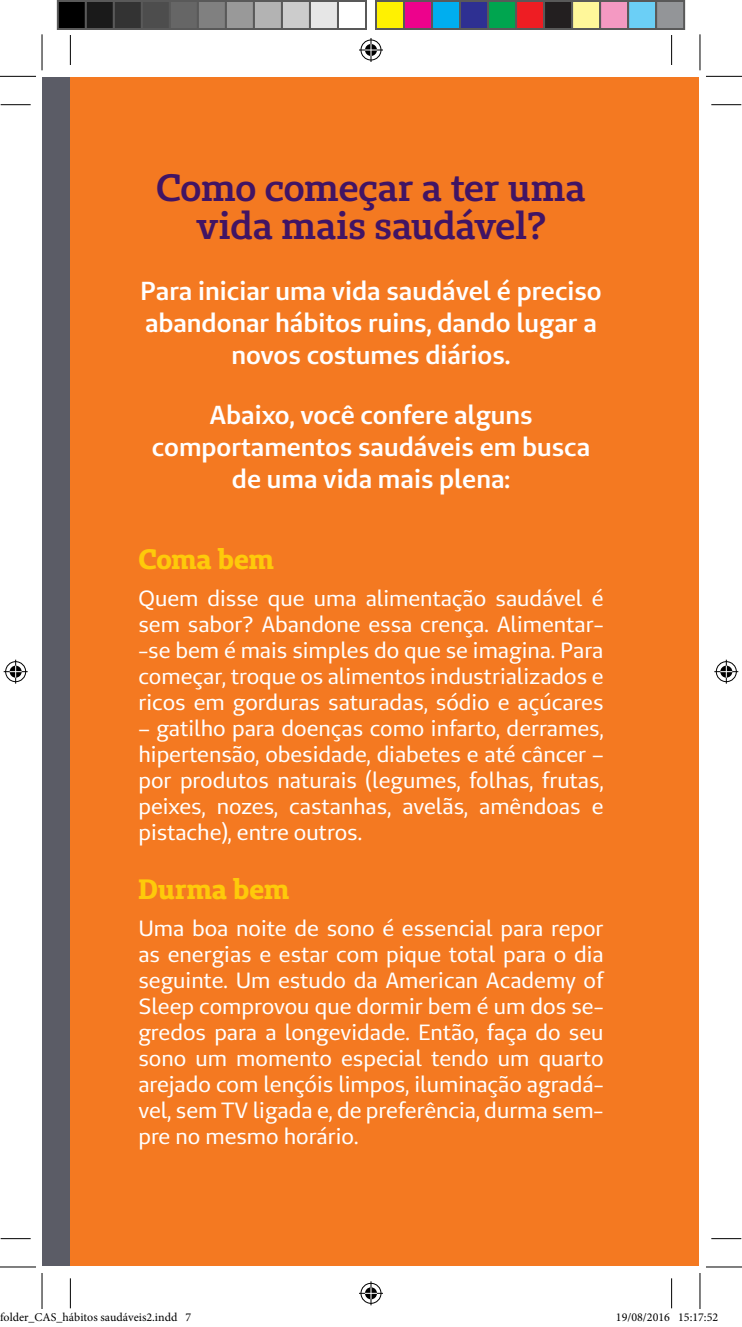
<style>
.page{position:relative;width:742px;height:1327px;background:#fff}
.page>*{position:absolute;margin:0;border:0;box-sizing:border-box;transform-origin:0 0}
.t1{font:600 38px/38px "Unimed Slab";letter-spacing:-.005em;color:#411464;text-align:center}
.t2{font:700 28px "Unimed Slab";letter-spacing:-.005em;color:#feca0a}
.t3{font:600 26px/32px "Unimed Sans";color:#fff;text-align:center}
.t4{font:22px/26px "Unimed Sans";color:#fff;text-align:justify}
.t5{font:12px "Minion Pro";color:#000}
</style>
<div class="page">
<div style="left:42px;top:77px;width:28px;height:1189px;background:#5b5c66"></div>
<div style="left:70px;top:77px;width:629px;height:1189px;background:#f47921"></div>
<hr style="left:1px;top:104px;width:30px;height:1px;background:#000">
<hr style="left:711px;top:104px;width:30px;height:1px;background:#000">
<hr style="left:1px;top:1238px;width:30px;height:1px;background:#000">
<hr style="left:711px;top:1238px;width:30px;height:1px;background:#000">
<hr style="left:70px;top:35px;width:1px;height:30px;background:#000">
<hr style="left:70px;top:1278px;width:1px;height:30px;background:#000">
<hr style="left:671px;top:35px;width:1px;height:30px;background:#000">
<hr style="left:671px;top:1278px;width:1px;height:30px;background:#000">
<hr style="left:0;top:76px;width:36px;height:1px;background:#000">
<hr style="left:706px;top:76px;width:36px;height:1px;background:#000">
<hr style="left:0;top:1267px;width:36px;height:1px;background:#000">
<hr style="left:706px;top:1267px;width:36px;height:1px;background:#000">
<hr style="left:42px;top:34px;width:1px;height:36px;background:#000">
<hr style="left:42px;top:1273px;width:1px;height:36px;background:#000">
<hr style="left:699px;top:34px;width:1px;height:36px;background:#000">
<hr style="left:699px;top:1273px;width:1px;height:36px;background:#000">
<svg style="left:359px;top:38px;width:24px;height:24px"></svg>
<svg style="left:359px;top:1281px;width:24px;height:24px"></svg>
<svg style="left:4px;top:660px;width:24px;height:24px"></svg>
<svg style="left:714px;top:660px;width:24px;height:24px"></svg>
<div style="left:58px;top:1px;width:28px;height:28px;background:#000"></div>
<div style="left:57px;top:0;width:30px;height:30px;border:2px solid #595959"></div>
<div style="left:86px;top:1px;width:28px;height:28px;background:#1a1a1a"></div>
<div style="left:85px;top:0;width:30px;height:30px;border:2px solid #595959"></div>
<div style="left:114px;top:1px;width:28px;height:28px;background:#333"></div>
<div style="left:113px;top:0;width:30px;height:30px;border:2px solid #595959"></div>
<div style="left:142px;top:1px;width:28px;height:28px;background:#4d4d4d"></div>
<div style="left:141px;top:0;width:30px;height:30px;border:2px solid #595959"></div>
<div style="left:170px;top:1px;width:28px;height:28px;background:#666"></div>
<div style="left:169px;top:0;width:30px;height:30px;border:2px solid #595959"></div>
<div style="left:198px;top:1px;width:28px;height:28px;background:#808080"></div>
<div style="left:197px;top:0;width:30px;height:30px;border:2px solid #595959"></div>
<div style="left:226px;top:1px;width:28px;height:28px;background:#999"></div>
<div style="left:225px;top:0;width:30px;height:30px;border:2px solid #595959"></div>
<div style="left:254px;top:1px;width:28px;height:28px;background:#b3b3b3"></div>
<div style="left:253px;top:0;width:30px;height:30px;border:2px solid #595959"></div>
<div style="left:282px;top:1px;width:28px;height:28px;background:#ccc"></div>
<div style="left:281px;top:0;width:30px;height:30px;border:2px solid #595959"></div>
<div style="left:310px;top:1px;width:28px;height:28px;background:#e6e6e6"></div>
<div style="left:309px;top:0;width:30px;height:30px;border:2px solid #595959"></div>
<div style="left:337px;top:0;width:30px;height:30px;border:2px solid #595959"></div>
<div style="left:376px;top:1px;width:28px;height:28px;background:#fff101"></div>
<div style="left:375px;top:0;width:30px;height:30px;border:2px solid #595959"></div>
<div style="left:404px;top:1px;width:28px;height:28px;background:#ed028c"></div>
<div style="left:403px;top:0;width:30px;height:30px;border:2px solid #595959"></div>
<div style="left:432px;top:1px;width:28px;height:28px;background:#00aeef"></div>
<div style="left:431px;top:0;width:30px;height:30px;border:2px solid #595959"></div>
<div style="left:460px;top:1px;width:28px;height:28px;background:#2e3092"></div>
<div style="left:459px;top:0;width:30px;height:30px;border:2px solid #595959"></div>
<div style="left:488px;top:1px;width:28px;height:28px;background:#00a54f"></div>
<div style="left:487px;top:0;width:30px;height:30px;border:2px solid #595959"></div>
<div style="left:516px;top:1px;width:28px;height:28px;background:#ee1d23"></div>
<div style="left:515px;top:0;width:30px;height:30px;border:2px solid #595959"></div>
<div style="left:544px;top:1px;width:28px;height:28px;background:#231f20"></div>
<div style="left:543px;top:0;width:30px;height:30px;border:2px solid #595959"></div>
<div style="left:572px;top:1px;width:28px;height:28px;background:#fff79a"></div>
<div style="left:571px;top:0;width:30px;height:30px;border:2px solid #595959"></div>
<div style="left:600px;top:1px;width:28px;height:28px;background:#f499c2"></div>
<div style="left:599px;top:0;width:30px;height:30px;border:2px solid #595959"></div>
<div style="left:628px;top:1px;width:28px;height:28px;background:#6bcff6"></div>
<div style="left:627px;top:0;width:30px;height:30px;border:2px solid #595959"></div>
<div style="left:656px;top:1px;width:28px;height:28px;background:#939598"></div>
<div style="left:655px;top:0;width:30px;height:30px;border:2px solid #595959"></div>
<h1 class="t1" style="left:156px;top:168px;width:431px">Como começar a ter uma vida mais saudável?</h1>
<p class="t3" style="left:140px;top:274px;width:463px">Para iniciar uma vida saudável é preciso abandonar hábitos ruins, dando lugar a novos costumes diários.</p>
<p class="t3" style="left:152px;top:398px;width:440px">Abaixo, você confere alguns comportamentos saudáveis em busca de uma vida mais plena:</p>
<p class="t2" style="left:138px;top:541px;width:137px">Coma bem</p>
<p class="t4" style="left:138px;top:585px;width:466px">Quem disse que uma alimentação saudável é sem sabor? Abandone essa crença. Alimentar--se bem é mais simples do que se imagina. Para começar, troque os alimentos industrializados e ricos em gorduras saturadas, sódio e açúcares</p>
<p class="t4" style="left:138px;top:715px;width:466px">– gatilho para doenças como infarto, derrames, hipertensão, obesidade, diabetes e até câncer – por produtos naturais (legumes, folhas, frutas, peixes, nozes, castanhas, avelãs, amêndoas e pistache), entre outros.</p>
<p class="t2" style="left:138px;top:870px;width:152px">Durma bem</p>
<p class="t4" style="left:138px;top:915px;width:466px">Uma boa noite de sono é essencial para repor as energias e estar com pique total para o dia seguinte. Um estudo da American Academy of Sleep comprovou que dormir bem é um dos se&shy;gredos para a longevidade. Então, faça do seu sono um momento especial tendo um quarto arejado com lençóis limpos, iluminação agradá&shy;vel, sem TV ligada e, de preferência, durma sem&shy;pre no mesmo horário.</p>
<p class="t5" style="left:0;top:1309px;width:193px">folder_CAS_hábitos saudáveis2.indd 7</p>
<p class="t5" style="left:616px;top:1309px;width:104px">19/08/2016 15:17:52</p>
</div>
